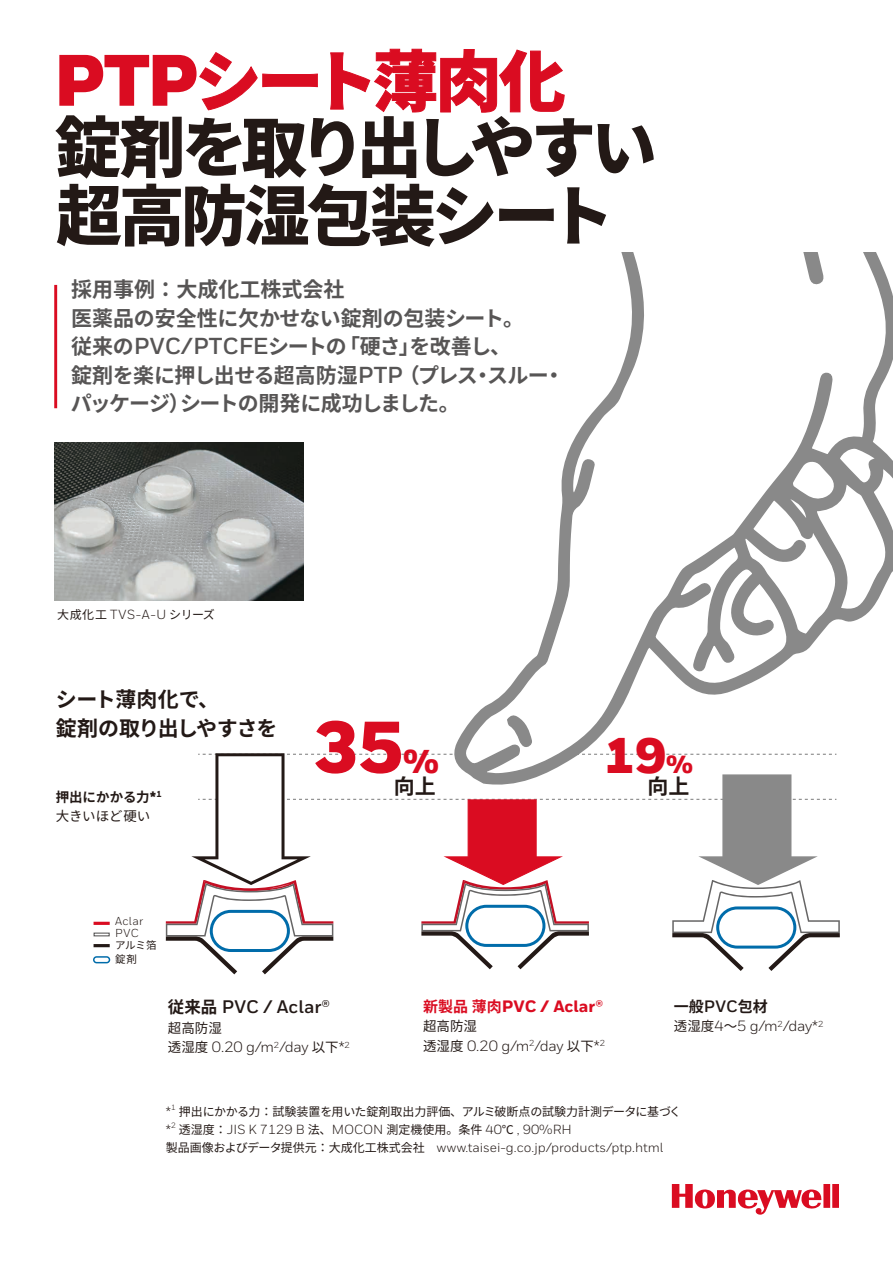
<style>
.page{position:relative;width:893px;height:1263px;background:#fff}
.page>*{position:absolute;margin:0;border:0;box-sizing:border-box;transform-origin:0 0}
.t1{font:900 72.6px "Honeywell Sans";color:#da0c21}
.t2{font:800 66px/67.2px "Source Han Sans JP";letter-spacing:-.065em;color:#231916}
.t3{font:900 49.5px "Honeywell Sans";color:#da0c21}
.t4{font:700 23.1px "Honeywell Sans";color:#575555}
.t5{font:700 21px/28.5px "Source Han Sans JP";letter-spacing:-.015em;color:#575555}
.t6{font:700 21px "Source Han Sans JP";letter-spacing:-.015em;color:#231916}
.t7{font:700 21px "Source Han Sans JP";letter-spacing:-.05em;color:#231916}
.t8{font:700 18.15px "Honeywell Sans";color:#231916}
.t9{font:800 16.5px "Honeywell Sans";color:#da0c21}
.t10{font:700 15px "Source Han Sans JP";color:#231916}
.t11{font:14.85px "Honeywell Sans";letter-spacing:-.025em;color:#231916}
.t12{font:13.5px "Source Han Sans JP";color:#231916}
.t13{font:700 13.5px "Source Han Sans JP";color:#231916}
.t14{font:13.2px "Honeywell Sans";color:#231916}
.t15{font:12px "Source Han Sans JP";letter-spacing:-.015em;color:#231916}
.t16{font:11.55px/12px "Honeywell Sans";letter-spacing:.025em;color:#231916}
.t17{font:10.5px/13.5px "Source Han Sans JP";letter-spacing:-.01em;color:#231916}
.t18{font:8.7px "Honeywell Sans";color:#231916}
.t19{font:800 8.7px "Honeywell Sans";color:#231916}
.t20{font:7.65px "Honeywell Sans";color:#231916}
.s1{font-family:"Honeywell Sans";font-weight:900;font-size:72.6px;color:#da0c21}
.s2{color:#da0c21}
.s3{font-family:"Source Han Sans JP";font-size:21px}
.s4{font-family:"Honeywell Sans";font-size:23.1px}
.s5{font-family:"Honeywell Sans";font-size:13.2px}
.s6{font-size:14.85px}
.s7{font-size:33px}
.s8{font-size:24.75px}
.s9{font-family:"Source Han Sans JP";font-size:16.5px}
.s10{font-family:"Source Han Sans JP";font-size:13.5px}
.s11{font-family:"Source Han Sans JP";font-weight:700;font-size:15px}
.s12{font-family:"Honeywell Sans";font-size:16.5px}
.s13{font-family:"Source Han Sans JP";font-size:12px}
</style>
<div class="page">
<svg style="left:672px;top:1184px;width:167px;height:30px"></svg>
<svg style="left:571px;top:252px;width:322px;height:194px"></svg>
<svg style="left:783px;top:252px;width:42px;height:33px"></svg>
<svg style="left:166px;top:446px;width:727px;height:528px"></svg>
<hr style="left:54px;top:285px;width:3px;height:123px;background:#da0c21">
<img style="left:54px;top:442px;width:250px;height:158px">
<hr style="left:94px;top:922px;width:16px;height:3px;background:#da0c21">
<div style="left:94px;top:932px;width:16px;height:4px;border:1px solid #575555"></div>
<hr style="left:94px;top:944px;width:16px;height:3px;background:#231916">
<div style="left:93px;top:956px;width:17px;height:7px;border:1px solid #006caa;border-radius:3px"></div>
<h2 class="t2" style="left:53px;top:49px;width:605px"><span class="s1">PTP</span><span class="s2">シート薄肉化<br></span>錠剤を取り出しやすい超高防湿包装シート</h2>
<h3 class="t5" style="left:71px;top:276px;width:275px">採用事例：大成化工株式会社</h3>
<h3 class="t5" style="left:71px;top:304px;width:455px">医薬品の安全性に欠かせない錠剤の包装シート。</h3>
<h3 class="t5" style="left:339px;top:333px;width:174px">「硬さを改善し、</h3>
<h3 class="t4" style="left:71px;top:332px;width:277px"><span class="s3">従来の</span>PVC/PTCFE<span class="s3">シートの</span></h3>
<h3 class="t5" style="left:399px;top:333px;width:22px">」</h3>
<h3 class="t5" style="left:399px;top:361px;width:152px">（プレススルー</h3>
<h3 class="t5" style="left:180px;top:361px;width:281px;text-indent:-109px">錠剤を楽に押し出せる超高防湿<span class="s4">PTP<br></span>シートの開発に成功しました。</h3>
<h3 class="t5" style="left:472px;top:361px;width:22px">・</h3>
<h3 class="t5" style="left:543px;top:361px;width:22px">・</h3>
<h3 class="t5" style="left:71px;top:390px;width:121px">パッケージ）</h3>
<p class="t15" style="left:57px;top:607px;width:159px">大成化工 <span class="s5">TVS A- U-</span> シリーズ</p>
<h3 class="t6" style="left:56px;top:688px;width:165px">シート薄肉化で、</h3>
<h3 class="t7" style="left:56px;top:716px;width:223px">錠剤の取り出しやすさを</h3>
<p class="t13" style="left:56px;top:789px;width:95px">押出にかかる力</p>
<p class="t12" style="left:56px;top:809px;width:96px">大きいほど硬い</p>
<p class="t19" style="left:150px;top:789px;width:13px">1<span class="s6">*</span></p>
<p class="t16" style="left:115px;top:915px;width:29px">Aclar<br>PVC</p>
<p class="t17" style="left:115px;top:939px;width:43px">アルミ箔錠剤</p>
<h1 class="t1" style="left:313px;top:702px;width:128px">35<span class="s7">%</span></h1>
<h3 class="t6" style="left:394px;top:775px;width:43px">向上</h3>
<h3 class="t3" style="left:604px;top:725px;width:90px">19<span class="s8">%</span></h3>
<h3 class="t6" style="left:647px;top:775px;width:43px">向上</h3>
<h3 class="t8" style="left:168px;top:996px;width:164px"><span class="s9">従来品</span> PVC / AclarR</h3>
<p class="t12" style="left:168px;top:1020px;width:56px">超高防湿</p>
<p class="t11" style="left:168px;top:1038px;width:108px"><span class="s10">透湿度</span> 0.20 m/g</p>
<p class="t11" style="left:285px;top:1038px;width:55px">day <span class="s10">以下</span></p>
<p class="t18" style="left:274px;top:1039px;width:14px">2<span class="s6">/</span></p>
<p class="t18" style="left:339px;top:1039px;width:13px">2<span class="s6">*</span></p>
<p class="t9" style="left:423px;top:996px;width:182px"><span class="s11">新製品薄肉</span>PVC / AclarR</p>
<p class="t12" style="left:423px;top:1019px;width:55px">超高防湿</p>
<p class="t18" style="left:594px;top:1038px;width:13px">2<span class="s6">*</span></p>
<p class="t11" style="left:423px;top:1037px;width:108px"><span class="s10">透湿度</span> 0.20 m/g</p>
<p class="t11" style="left:540px;top:1037px;width:55px">day <span class="s10">以下</span></p>
<p class="t18" style="left:529px;top:1038px;width:14px">2<span class="s6">/</span></p>
<p class="t10" style="left:674px;top:998px;width:95px">一般<span class="s12">PVC</span>包材</p>
<p class="t11" style="left:674px;top:1017px;width:105px"><span class="s10">透湿度</span>4 <span class="s10">～</span> 5 m/g</p>
<p class="t18" style="left:777px;top:1018px;width:14px">2<span class="s6">/</span></p>
<p class="t18" style="left:812px;top:1018px;width:13px">2<span class="s6">*</span></p>
<p class="t11" style="left:788px;top:1017px;width:25px">day</p>
<p class="t20" style="left:171px;top:1102px;width:6px">1</p>
<p class="t14" style="left:166px;top:1103px;width:7px">*</p>
<p class="t15" style="left:179px;top:1104px;width:504px">押出にかかる力：試験装置を用いた錠剤取出力評価、アルミ破断点の試験力計測データに基づく</p>
<p class="t20" style="left:171px;top:1120px;width:6px">2</p>
<p class="t14" style="left:166px;top:1139px;width:499px"><span class="s13">製品画像およびデータ提供元：大成化工株式会社　</span>www.taisei g- .co j p. /products/ptp.html</p>
<p class="t14" style="left:166px;top:1121px;width:7px">*</p>
<p class="t14" style="left:179px;top:1121px;width:394px"><span class="s13">透湿度：</span>JIS K 7129 B <span class="s13">法、</span>MOCON <span class="s13">測定機使用。条件</span> 40<span class="s13">℃</span> , 90%RH</p>
</div>
